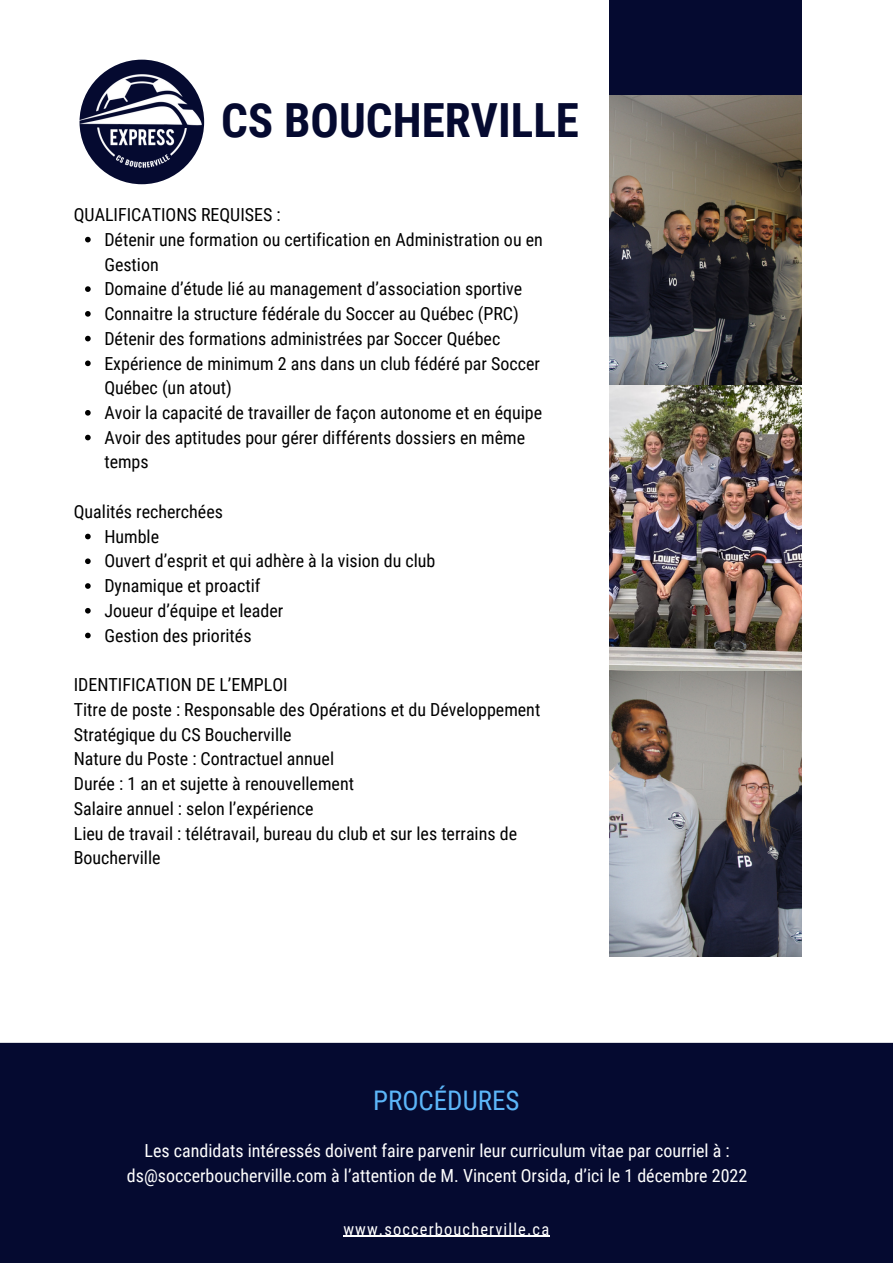
<style>
.page{position:relative;width:893px;height:1264px;background:#fff}
.page>*{position:absolute;margin:0;border:0;box-sizing:border-box;transform-origin:0 0}
.t1{font:700 47.1px "Roboto Condensed";color:#050a30}
.t2{font:27px "Roboto Condensed";color:#5cb6f9}
.t3{font:18px/24.8px "Roboto Condensed";color:#000}
.t4{font:18px/24.8px "Roboto Condensed";color:#fff;text-align:center}
.t5{font:16.5px "Roboto Condensed";letter-spacing:.07em;color:#fff}
</style>
<div class="page">
<div style="left:609px;top:0;width:192px;height:95px;background:#050a30"></div>
<img style="left:609px;top:95px;width:192px;height:861px">
<div style="left:0;top:1042px;width:892px;height:220px;background:#050a30"></div>
<hr style="left:343px;top:1235px;width:207px;height:1px;background:#fff">
<img style="left:79px;top:65px;width:126px;height:120px">
<svg style="left:85px;top:237px;width:6px;height:5px"></svg>
<svg style="left:85px;top:286px;width:6px;height:6px"></svg>
<svg style="left:85px;top:311px;width:6px;height:6px"></svg>
<svg style="left:85px;top:336px;width:6px;height:5px"></svg>
<svg style="left:85px;top:360px;width:6px;height:6px"></svg>
<svg style="left:85px;top:410px;width:6px;height:5px"></svg>
<svg style="left:85px;top:435px;width:6px;height:5px"></svg>
<svg style="left:85px;top:533px;width:6px;height:6px"></svg>
<svg style="left:85px;top:558px;width:6px;height:6px"></svg>
<svg style="left:85px;top:583px;width:6px;height:6px"></svg>
<svg style="left:85px;top:608px;width:6px;height:5px"></svg>
<svg style="left:85px;top:632px;width:6px;height:6px"></svg>
<h1 class="t1" style="left:221px;top:93px;width:359px">CS BOUCHERVILLE</h1>
<p class="t3" style="left:74px;top:202px;width:208px">QUALIFICATIONS REQUISES :</p>
<p class="t3" style="left:104px;top:227px;width:440px">Détenir une formation ou certification en Administration ou en Gestion<br>Domaine d’étude lié au management d’association sportive Connaitre la structure fédérale du Soccer au Québec (PRC)<br>Détenir des formations administrées par Soccer Québec Expérience de minimum 2 ans dans un club fédéré par Soccer Québec (un atout)<br>Avoir la capacité de travailler de façon autonome et en équipe Avoir des aptitudes pour gérer différents dossiers en même temps</p>
<p class="t3" style="left:74px;top:499px;width:151px">Qualités recherchées</p>
<p class="t3" style="left:104px;top:524px;width:332px">Humble<br>Ouvert d’esprit et qui adhère à la vision du club<br>Dynamique et proactif<br>Joueur d’équipe et leader<br>Gestion des priorités</p>
<p class="t3" style="left:74px;top:672px;width:468px">IDENTIFICATION DE L’EMPLOI<br>Titre de poste : Responsable des Opérations et du Développement Stratégique du CS Boucherville<br>Nature du Poste : Contractuel annuel<br>Durée : 1 an et sujette à renouvellement<br>Salaire annuel : selon l’expérience<br>Lieu de travail : télétravail, bureau du club et sur les terrains de Boucherville</p>
<h2 class="t2" style="left:373px;top:1084px;width:148px">PROCÉDURES</h2>
<p class="t4" style="left:127px;top:1138px;width:621px">Les candidats intéressés doivent faire parvenir leur curriculum vitae par courriel à : ds@soccerboucherville.com à l’attention de M. Vincent Orsida, d’ici le 1 décembre 2022</p>
<p class="t5" style="left:343px;top:1219px;width:207px">www.soccerboucherville.ca</p>
</div>
